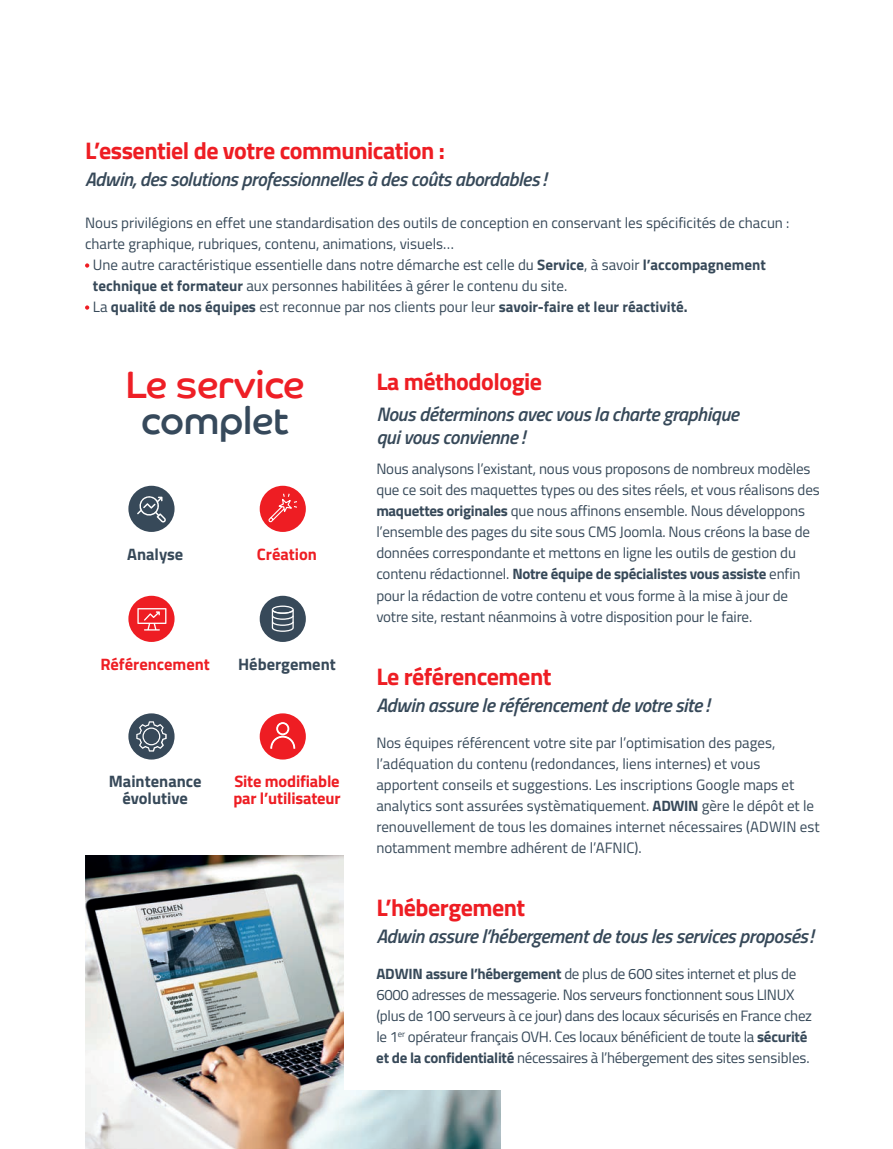
<style>
.page{position:relative;width:893px;height:1149px;background:#fff}
.page>*{position:absolute;margin:0;border:0;box-sizing:border-box;transform-origin:0 0}
.t1{font:38.4px "Co Headline";letter-spacing:-.005em;color:#ee1f26}
.t2{font:38.4px "Co Headline";letter-spacing:-.005em;color:#36495b}
.t3{font:700 24px "Titillium Web";letter-spacing:-.02em;color:#ee1d23}
.t4{font:italic 600 19.5px/22.5px "Titillium Web";letter-spacing:-.02em;color:#374959}
.t5{font:700 16.5px/16.5px "Titillium Web";letter-spacing:-.01em;color:#ee1d23}
.t6{font:700 16.5px/16.5px "Titillium Web";color:#374959;text-align:center}
.t7{font:15px/21px "Titillium Web";letter-spacing:-.01em;color:#374959}
.t8{font:700 15px "Titillium Web";color:#374959}
.s1{font-weight:700}
.s2{font-weight:400}
</style>
<div class="page">
<div style="left:128px;top:485px;width:47px;height:46px;background:#374959;border-radius:50%"></div>
<div style="left:128px;top:595px;width:47px;height:46px;background:#ee1d23;border-radius:50%"></div>
<div style="left:128px;top:713px;width:47px;height:46px;background:#374959;border-radius:50%"></div>
<div style="left:260px;top:485px;width:46px;height:46px;background:#ee1d23;border-radius:50%"></div>
<div style="left:260px;top:595px;width:46px;height:46px;background:#374959;border-radius:50%"></div>
<div style="left:260px;top:713px;width:46px;height:46px;background:#ee1d23;border-radius:50%"></div>
<svg style="left:268px;top:493px;width:29px;height:30px"></svg>
<svg style="left:137px;top:496px;width:29px;height:26px"></svg>
<svg style="left:137px;top:608px;width:29px;height:22px"></svg>
<svg style="left:272px;top:605px;width:22px;height:26px"></svg>
<svg style="left:136px;top:721px;width:31px;height:30px"></svg>
<svg style="left:270px;top:722px;width:25px;height:26px"></svg>
<img style="left:85px;top:855px;width:416px;height:293px">
<svg style="left:85px;top:263px;width:4px;height:4px"></svg>
<svg style="left:85px;top:305px;width:4px;height:4px"></svg>
<div style="left:344px;top:827px;width:286px;height:262px;background:#fff"></div>
<hr style="left:0;top:577px;width:1px;height:571px;background:#ee1f26">
<h2 class="t3" style="left:85px;top:132px;width:361px">L’essentiel de votre communication :</h2>
<h3 class="t4" style="left:85px;top:167px;width:463px">Adwin, des solutions professionnelles à des coûts abordables !</h3>
<p class="t7" style="left:85px;top:212px;width:706px">Nous privilégions en effet une standardisation des outils de conception en conservant les spécificités de chacun :</p>
<p class="t7" style="left:85px;top:233px;width:371px">charte graphique, rubriques, contenu, animations, visuels…</p>
<p class="t7" style="left:93px;top:254px;width:674px">Une autre caractéristique essentielle dans notre démarche est celle du <span class="s1">Service</span>, à savoir <span class="s1">l’accompagnement</span></p>
<p class="t7" style="left:93px;top:275px;width:476px"><span class="s1">technique et formateur</span> aux personnes habilitées à gérer le contenu du site.</p>
<p class="t8" style="left:93px;top:295px;width:596px"><span class="s2">La</span> qualité de nos équipes <span class="s2">est reconnue par nos clients pour leur</span> savoir-faire et leur réactivité.</p>
<h1 class="t1" style="left:126px;top:362px;width:180px">Le service</h1>
<h1 class="t2" style="left:141px;top:398px;width:149px">complet</h1>
<p class="t6" style="left:127px;top:544px;width:58px">Analyse</p>
<p class="t5" style="left:257px;top:544px;width:62px">Création</p>
<p class="t5" style="left:100px;top:654px;width:111px">Référencement</p>
<p class="t6" style="left:238px;top:654px;width:99px">Hébergement</p>
<p class="t6" style="left:109px;top:772px;width:94px">Maintenance évolutive</p>
<p class="t5" style="left:233px;top:772px;width:109px">Site modifiable par l’utilisateur</p>
<h2 class="t3" style="left:376px;top:363px;width:167px">La méthodologie</h2>
<h3 class="t4" style="left:376px;top:402px;width:364px">Nous déterminons avec vous la charte graphique qui vous convienne !</h3>
<p class="t7" style="left:376px;top:458px;width:445px">Nous analysons l’existant, nous vous proposons de nombreux modèles que ce soit des maquettes types ou des sites réels, et vous réalisons des <span class="s1">maquettes originales</span> que nous affinons ensemble. Nous développons l’ensemble des pages du site sous CMS Joomla. Nous créons la base de données correspondante et mettons en ligne les outils de gestion du contenu rédactionnel. <span class="s1">Notre équipe de spécialistes vous assiste</span> enfin pour la rédaction de votre contenu et vous forme à la mise à jour de votre site, restant néanmoins à votre disposition pour le faire.</p>
<h2 class="t3" style="left:376px;top:657px;width:177px">Le référencement</h2>
<h3 class="t4" style="left:376px;top:692px;width:334px">Adwin assure le référencement de votre site !</h3>
<p class="t7" style="left:376px;top:731px;width:445px">Nos équipes référencent votre site par l’optimisation des pages, l’adéquation du contenu (redondances, liens internes) et vous apportent conseils et suggestions. Les inscriptions Google maps et analytics sont assurées systèmatiquement. <span class="s1">ADWIN</span> gère le dépôt et le renouvellement de tous les domaines internet nécessaires (ADWIN est notamment membre adhérent de l’AFNIC).</p>
<h2 class="t3" style="left:376px;top:888px;width:151px">L’hébergement</h2>
<h3 class="t4" style="left:376px;top:923px;width:438px">Adwin assure l’hébergement de tous les services proposés!</h3>
<p class="t7" style="left:376px;top:962px;width:437px"><span class="s1">ADWIN assure l’hébergement</span> de plus de 600 sites internet et plus de 6000 adresses de messagerie. Nos serveurs fonctionnent sous LINUX (plus de 100 serveurs à ce jour) dans des locaux sécurisés en France chez le 1<sup>er</sup> opérateur français OVH. Ces locaux bénéficient de toute la <span class="s1">sécurité et de la confidentialité</span> nécessaires à l’hébergement des sites sensibles.</p>
</div>
